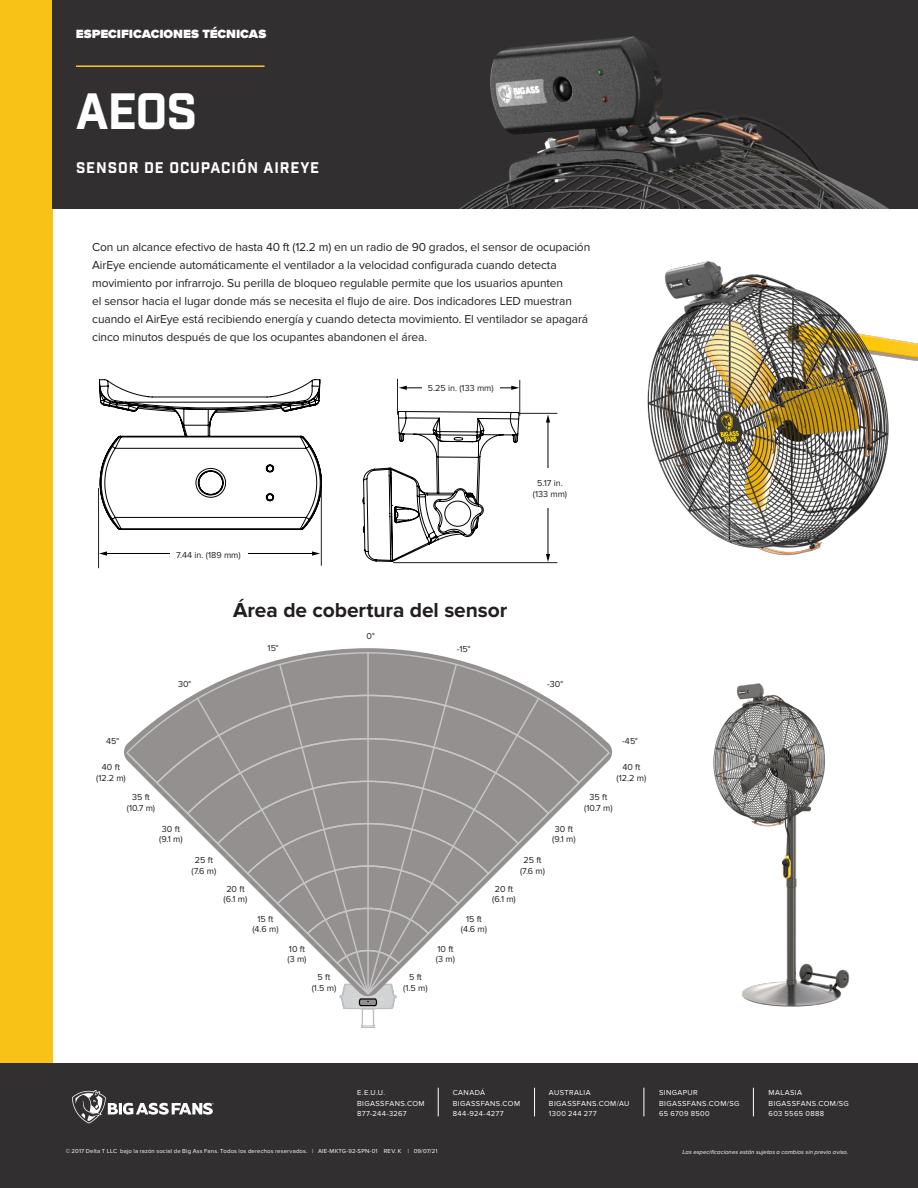
<style>
.page{position:relative;width:918px;height:1188px;background:#fff}
.page>*{position:absolute;margin:0;border:0;box-sizing:border-box;transform-origin:0 0}
.t1{font:49.5px "Industry Inc Base";color:#fff}
.Tagline{font:700 21px "Proxima Nova";letter-spacing:-.005em;color:#231f20}
.t2{font:900 15px "Proxima Nova";letter-spacing:-.01em;color:#fff}
.Basic{font:15px "Industry Inc Base";letter-spacing:.06em;color:#fff}
.Basic-2{font:12px/18px "Proxima Nova";letter-spacing:-.01em;color:#231f20}
.Table_Copy_Regular{font:9px/10.5px "Proxima Nova";color:#231f20;text-align:center}
.Measurements{font:9px/10.8px "Proxima Nova";color:#231f20;text-align:center}
.Footer_Addresses{font:7.5px/10.5px "Proxima Nova";letter-spacing:.05em;color:#fff}
.Footer_Fine_Print{font:6px "Proxima Nova";letter-spacing:.025em;color:#fff}
.Footer_Fine_Print-2{font:italic 6px "Proxima Nova";letter-spacing:.01em;color:#fff}
</style>
<div class="page">
<div style="left:0;top:0;width:52px;height:1064px;background:#f9c216"></div>
<div style="left:0;top:1064px;width:918px;height:124px;background:#312f30"></div>
<div style="left:52px;top:0;width:866px;height:209px;background:#312f30"></div>
<hr style="left:76px;top:65px;width:189px;height:2px;background:#fec427">
<svg style="left:99px;top:379px;width:421px;height:183px"></svg>
<hr style="left:321px;top:488px;width:1px;height:78px;background:#231f20">
<hr style="left:98px;top:488px;width:1px;height:80px;background:#231f20">
<hr style="left:106px;top:553px;width:207px;height:1px;background:#000">
<svg style="left:312px;top:551px;width:8px;height:5px"></svg>
<svg style="left:99px;top:551px;width:8px;height:5px"></svg>
<div style="left:170px;top:548px;width:77px;height:12px;background:#fff"></div>
<hr style="left:397px;top:379px;width:1px;height:36px;background:#231f20">
<hr style="left:520px;top:380px;width:1px;height:36px;background:#231f20">
<hr style="left:406px;top:388px;width:106px;height:1px;background:#000">
<svg style="left:399px;top:386px;width:8px;height:4px"></svg>
<svg style="left:511px;top:386px;width:8px;height:4px"></svg>
<div style="left:422px;top:381px;width:78px;height:12px;background:#fff"></div>
<hr style="left:518px;top:413px;width:39px;height:1px;background:#231f20">
<hr style="left:393px;top:562px;width:164px;height:1px;background:#231f20">
<hr style="left:548px;top:422px;width:1px;height:133px;background:#000">
<svg style="left:546px;top:414px;width:4px;height:9px"></svg>
<svg style="left:546px;top:554px;width:4px;height:8px"></svg>
<div style="left:522px;top:469px;width:56px;height:39px;background:#fff"></div>
<img style="left:461px;top:36px;width:427px;height:172px">
<svg style="left:125px;top:651px;width:478px;height:134px"></svg>
<svg style="left:155px;top:694px;width:426px;height:121px"></svg>
<svg style="left:186px;top:663px;width:364px;height:365px"></svg>
<svg style="left:438px;top:1088px;width:1px;height:28px"></svg>
<svg style="left:534px;top:1088px;width:1px;height:28px"></svg>
<svg style="left:644px;top:1088px;width:1px;height:28px"></svg>
<svg style="left:753px;top:1088px;width:1px;height:28px"></svg>
<svg style="left:72px;top:1090px;width:142px;height:33px"></svg>
<img style="left:603px;top:683px;width:247px;height:324px">
<img style="left:647px;top:261px;width:271px;height:295px">
<p class="t2" style="left:76px;top:22px;width:192px">Especificaciones técnicas</p>
<p class="t1" style="left:76px;top:81px;width:123px">AEos</p>
<p class="Basic" style="left:76px;top:159px;width:245px">SENSOR DE OCUPACIÓN AIREYE</p>
<p class="Basic-2" style="left:92px;top:238px;width:500px">Con un alcance efectivo de hasta 40 ft (12.2 m) en un radio de 90 grados, el sensor de ocupación AirEye enciende automáticamente el ventilador a la velocidad configurada cuando detecta movimiento por infrarrojo. Su perilla de bloqueo regulable permite que los usuarios apunten<br>el sensor hacia el lugar donde más se necesita el flujo de aire. Dos indicadores LED muestran cuando el AirEye está recibiendo energía y cuando detecta movimiento. El ventilador se apagará cinco minutos después de que los ocupantes abandonen el área.</p>
<p class="Measurements" style="left:428px;top:383px;width:68px">5.25 in. (133 mm)</p>
<p class="Measurements" style="left:533px;top:478px;width:36px">5.17 in. (133 mm)</p>
<p class="Measurements" style="left:176px;top:549px;width:66px">7.44 in. (189 mm)</p>
<p class="Tagline" style="left:233px;top:598px;width:276px">Área de cobertura del sensor</p>
<p class="Table_Copy_Regular" style="left:178px;top:679px;width:15px">30°</p>
<p class="Table_Copy_Regular" style="left:268px;top:643px;width:12px">15°</p>
<p class="Table_Copy_Regular" style="left:367px;top:631px;width:10px">0°</p>
<p class="Table_Copy_Regular" style="left:457px;top:644px;width:15px">-15°</p>
<p class="Table_Copy_Regular" style="left:547px;top:679px;width:17px">-30°</p>
<p class="Table_Copy_Regular" style="left:106px;top:736px;width:14px">45°</p>
<p class="Table_Copy_Regular" style="left:622px;top:736px;width:17px">-45°</p>
<p class="Table_Copy_Regular" style="left:96px;top:762px;width:31px">40 ft (12.2 m)</p>
<p class="Table_Copy_Regular" style="left:617px;top:762px;width:31px">40 ft (12.2 m)</p>
<p class="Table_Copy_Regular" style="left:127px;top:792px;width:30px">35 ft (10.7 m)</p>
<p class="Table_Copy_Regular" style="left:584px;top:792px;width:30px">35 ft (10.7 m)</p>
<p class="Table_Copy_Regular" style="left:159px;top:823px;width:25px">30 ft (9.1 m)</p>
<p class="Table_Copy_Regular" style="left:552px;top:823px;width:25px">30 ft (9.1 m)</p>
<p class="Table_Copy_Regular" style="left:192px;top:855px;width:26px">25 ft (7.6 m)</p>
<p class="Table_Copy_Regular" style="left:520px;top:855px;width:26px">25 ft (7.6 m)</p>
<p class="Table_Copy_Regular" style="left:224px;top:883px;width:25px">20 ft (6.1 m)</p>
<p class="Table_Copy_Regular" style="left:492px;top:883px;width:25px">20 ft (6.1 m)</p>
<p class="Table_Copy_Regular" style="left:252px;top:913px;width:28px">15 ft (4.6 m)</p>
<p class="Table_Copy_Regular" style="left:461px;top:913px;width:28px">15 ft (4.6 m)</p>
<p class="Table_Copy_Regular" style="left:287px;top:943px;width:21px;text-align:left">10 ft (3 m)</p>
<p class="Table_Copy_Regular" style="left:436px;top:943px;width:21px;text-align:left">10 ft (3 m)</p>
<p class="Table_Copy_Regular" style="left:312px;top:972px;width:26px">5 ft (1.5 m)</p>
<p class="Table_Copy_Regular" style="left:403px;top:972px;width:26px">5 ft (1.5 m)</p>
<p class="Footer_Addresses" style="left:357px;top:1087px;width:29px">E.E.U.U.</p>
<p class="Footer_Addresses" style="left:357px;top:1098px;width:69px">BIGASSFANS.COM</p>
<p class="Footer_Addresses" style="left:357px;top:1108px;width:51px">877-244-3267</p>
<p class="Footer_Addresses" style="left:453px;top:1087px;width:34px">CANADÁ</p>
<p class="Footer_Addresses" style="left:453px;top:1098px;width:69px">BIGASSFANS.COM<br>844-924-4277</p>
<p class="Footer_Addresses" style="left:549px;top:1087px;width:43px">AUSTRALIA</p>
<p class="Footer_Addresses" style="left:549px;top:1098px;width:82px">BIGASSFANS.COM/AU</p>
<p class="Footer_Addresses" style="left:549px;top:1108px;width:49px">1300 244 277</p>
<p class="Footer_Addresses" style="left:659px;top:1087px;width:40px">SINGAPUR</p>
<p class="Footer_Addresses" style="left:659px;top:1098px;width:82px">BIGASSFANS.COM/SG<br>65 6709 8500</p>
<p class="Footer_Addresses" style="left:769px;top:1087px;width:82px">MALASIA<br>BIGASSFANS.COM/SG<br>603 5565 0888</p>
<p class="Footer_Fine_Print" style="left:66px;top:1147px;width:373px">© 2017 Delta T LLC bajo la razón social de Big Ass Fans. Todos los derechos reservados. | AIE-MKTG-92-SPN-01 REV. K | 09/07/21</p>
<p class="Footer_Fine_Print-2" style="left:683px;top:1148px;width:167px">Las especificaciones están sujetas a cambios sin previo aviso.</p>
</div>
